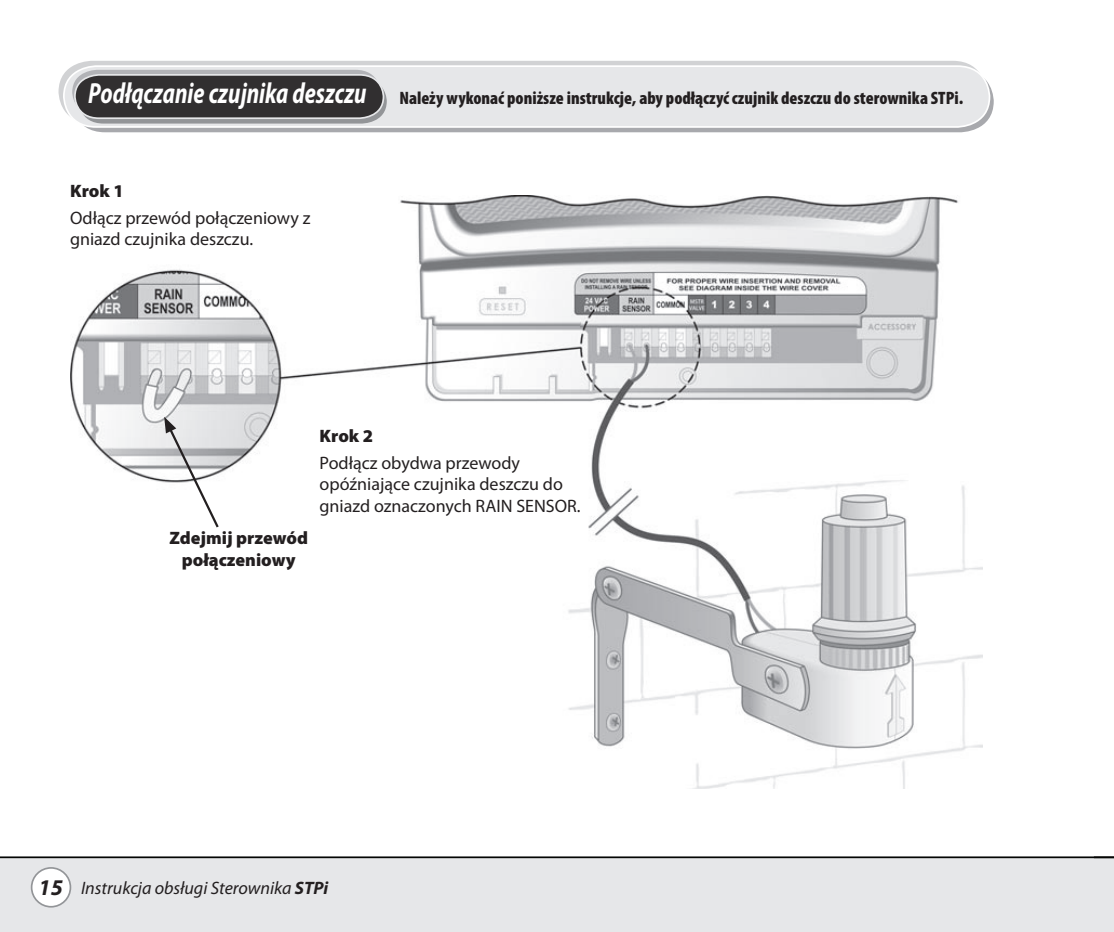
<style>
.page{position:relative;width:1114px;height:932px;background:#fff}
.page>*{position:absolute;margin:0;border:0;box-sizing:border-box;transform-origin:0 0}
.t1{font:18px/21.6px "Myriad Pro";color:#231f20}
.t2{font:900 condensed 18px "Myriad Pro";color:#231f20}
.t3{font:900 18px/21.6px "Myriad Pro";color:#231f20;text-align:center}
.t4{font:italic 18px "Myriad Pro";color:#231f20}
.s1{font-weight:700;font-style:italic;font-stretch:semi-condensed;font-size:29.25px;color:#fff}
.s2{font-weight:700;font-size:22.5px}
.s3{font-weight:700}
</style>
<div class="page">
<div style="left:0;top:856px;width:1114px;height:75px;background:#e6e7e9"></div>
<div style="left:32px;top:867px;width:38px;height:39px;background:#fff;border-radius:50%"></div>
<div style="left:31px;top:866px;width:40px;height:41px;border:2px solid #939598;border-radius:50%"></div>
<div style="left:58px;top:61px;width:910px;height:45px;background:#d1d2d4"></div>
<svg style="left:89px;top:89px;width:905px;height:44px;background:#babbbe"></svg>
<svg style="left:62px;top:64px;width:929px;height:65px;background:#e5e6e8"></svg>
<svg style="left:71px;top:69px;width:316px;height:55px;background:#5a595b"></svg>
<hr style="left:0;top:856px;width:1114px;height:1px;background:#040503">
<img style="left:70px;top:196px;width:912px;height:592px">
<svg style="left:164px;top:416px;width:57px;height:114px"></svg>
<p class="t2" style="left:88px;top:88px;width:876px"><span class="s1">Podłączanie czujnika deszczu</span> Należy wykonać poniższe instrukcje, aby podłączyć czujnik deszczu do sterownika STPi.</p>
<p class="t3" style="left:70px;top:180px;width:55px">Krok 1</p>
<p class="t1" style="left:70px;top:206px;width:242px">Odłącz przewód połączeniowy z gniazd czujnika deszczu.</p>
<p class="t3" style="left:169px;top:527px;width:140px">Zdejmij przewód połączeniowy</p>
<p class="t3" style="left:320px;top:425px;width:55px">Krok 2</p>
<p class="t1" style="left:320px;top:451px;width:262px">Podłącz obydwa przewody opóźniające czujnika deszczu do gniazd oznaczonych RAIN SENSOR.</p>
<p class="t4" style="left:39px;top:876px;width:291px"><span class="s2">15</span> Instrukcja obsługi Sterownika <span class="s3">STPi</span></p>
</div>
